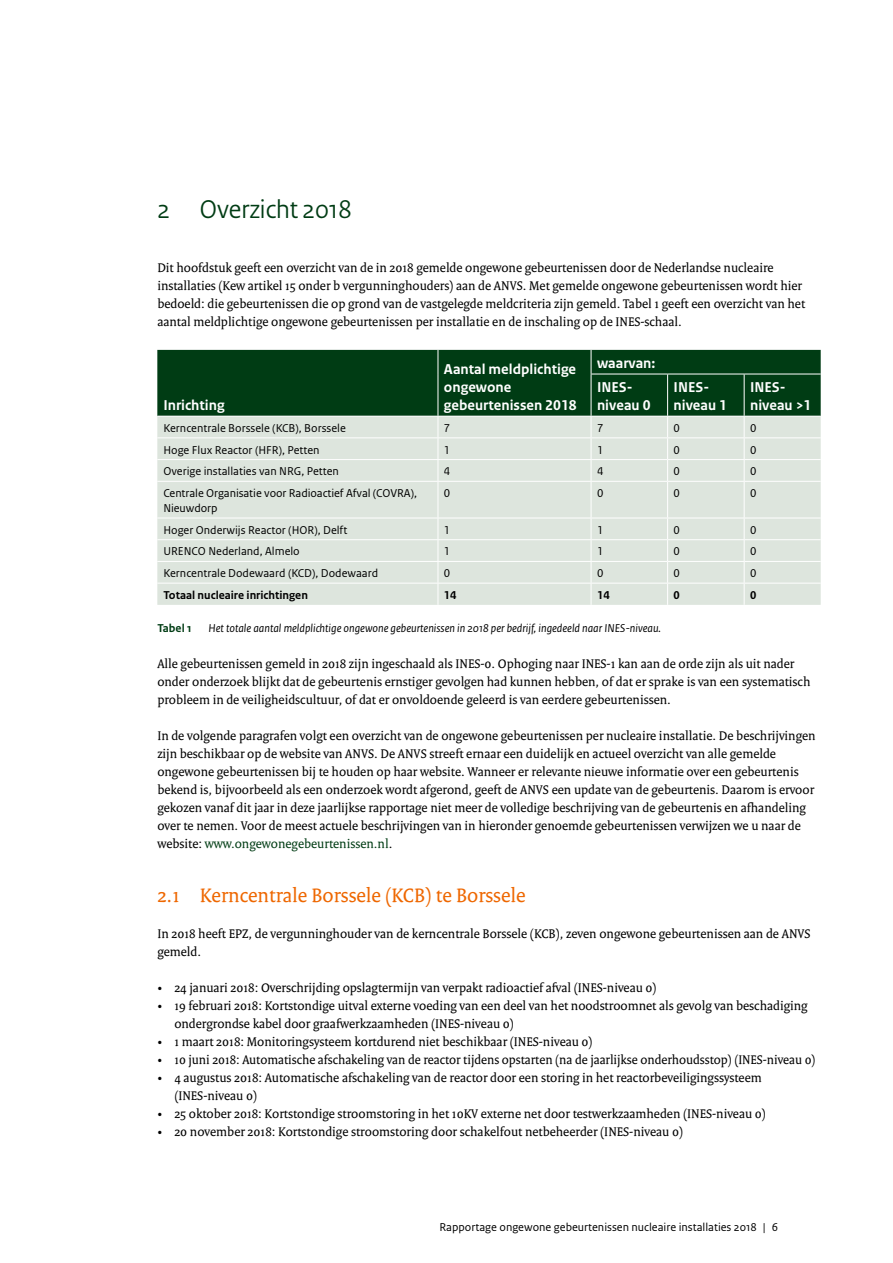
<style>
.page{position:relative;width:893px;height:1263px;background:#fff}
.page>*{position:absolute;margin:0;border:0;box-sizing:border-box;transform-origin:0 0}
._04_RO_Paragraafkop{font:27px "Rijksoverheid Sans Heading";color:#003c14}
._05_RO_Alineakop_Ser{font:21px "Rijksoverheid Serif";color:#ee6700}
._30_RO_Tabel_Kop{font:700 15px/18px "Rijksoverheid Sans Text";color:#fff}
._10_RO_Broodtekst_Se{font:13.5px/18px "Rijksoverheid Serif";color:#000}
._32_RO_Tabel_Broodte{font:12px/15px "Rijksoverheid Sans Text";color:#000}
._13_RO_Fotobijschrif{font:italic 12px "Rijksoverheid Sans Text";color:#000}
._32_RO_Tabel_Broodte-2{font:700 12px "Rijksoverheid Sans Text";color:#000}
._13_RO_Fotobijschrif-2{font:700 12px "Rijksoverheid Sans Text";color:#003c14}
.s1{color:#003c14}
</style>
<div class="page">
<div style="left:157px;top:482px;width:664px;height:123px;background:#dde5dd"></div>
<svg style="left:157px;top:350px;width:664px;height:131px;background:#70927a"></svg>
<hr style="left:438px;top:482px;width:1px;height:36px;background:#fff">
<hr style="left:591px;top:482px;width:1px;height:36px;background:#fff">
<hr style="left:667px;top:482px;width:1px;height:36px;background:#fff">
<hr style="left:744px;top:482px;width:1px;height:36px;background:#fff">
<hr style="left:157px;top:518px;width:281px;height:1px;background:#fff">
<hr style="left:438px;top:518px;width:153px;height:1px;background:#fff">
<hr style="left:591px;top:518px;width:77px;height:1px;background:#fff">
<hr style="left:668px;top:518px;width:76px;height:1px;background:#fff">
<hr style="left:744px;top:518px;width:77px;height:1px;background:#fff">
<hr style="left:157px;top:539px;width:281px;height:1px;background:#fff">
<hr style="left:438px;top:539px;width:153px;height:1px;background:#fff">
<hr style="left:591px;top:539px;width:77px;height:1px;background:#fff">
<hr style="left:668px;top:539px;width:76px;height:1px;background:#fff">
<hr style="left:744px;top:539px;width:77px;height:1px;background:#fff">
<hr style="left:157px;top:561px;width:281px;height:1px;background:#fff">
<hr style="left:438px;top:561px;width:153px;height:1px;background:#fff">
<hr style="left:591px;top:561px;width:77px;height:1px;background:#fff">
<hr style="left:668px;top:561px;width:76px;height:1px;background:#fff">
<hr style="left:744px;top:561px;width:77px;height:1px;background:#fff">
<hr style="left:157px;top:583px;width:281px;height:1px;background:#fff">
<hr style="left:438px;top:583px;width:153px;height:1px;background:#fff">
<svg style="left:438px;top:518px;width:1px;height:87px"></svg>
<hr style="left:591px;top:583px;width:77px;height:1px;background:#fff">
<svg style="left:591px;top:518px;width:1px;height:87px"></svg>
<hr style="left:668px;top:583px;width:76px;height:1px;background:#fff">
<svg style="left:667px;top:519px;width:1px;height:86px"></svg>
<hr style="left:744px;top:583px;width:77px;height:1px;background:#fff">
<svg style="left:744px;top:518px;width:1px;height:87px"></svg>
<p class="_04_RO_Paragraafkop" style="left:157px;top:193px;width:196px">2 Overzicht 2018</p>
<p class="_10_RO_Broodtekst_Se" style="left:157px;top:258px;width:649px">Dit hoofdstuk geeft een overzicht van de in 2018 gemelde ongewone gebeurtenissen door de Nederlandse nucleaire installaties (Kew artikel 15 onder b vergunninghouders) aan de ANVS. Met gemelde ongewone gebeurtenissen wordt hier bedoeld: die gebeurtenissen die op grond van de vastgelegde meldcriteria zijn gemeld. Tabel 1 geeft een overzicht van het aantal meldplichtige ongewone gebeurtenissen per installatie en de inschaling op de INES-schaal.</p>
<p class="_30_RO_Tabel_Kop" style="left:444px;top:361px;width:134px">Aantal meldplichtige ongewone gebeurtenissen 2018</p>
<p class="_30_RO_Tabel_Kop" style="left:597px;top:354px;width:60px">waarvan:</p>
<p class="_30_RO_Tabel_Kop" style="left:597px;top:379px;width:55px">INES&shy;niveau 0</p>
<p class="_30_RO_Tabel_Kop" style="left:674px;top:379px;width:55px">INES&shy;niveau 1</p>
<p class="_30_RO_Tabel_Kop" style="left:750px;top:379px;width:63px">INES&shy;niveau &gt;1</p>
<p class="_30_RO_Tabel_Kop" style="left:163px;top:397px;width:63px">Inrichting</p>
<p class="_32_RO_Tabel_Broodte" style="left:163px;top:421px;width:184px">Kerncentrale Borssele (KCB), Borssele</p>
<p class="_32_RO_Tabel_Broodte" style="left:444px;top:421px;width:8px">7</p>
<p class="_32_RO_Tabel_Broodte" style="left:597px;top:421px;width:8px">7</p>
<p class="_32_RO_Tabel_Broodte" style="left:674px;top:421px;width:8px">0</p>
<p class="_32_RO_Tabel_Broodte" style="left:750px;top:421px;width:8px">0</p>
<p class="_32_RO_Tabel_Broodte" style="left:163px;top:442px;width:158px">Hoge Flux Reactor (HFR), Petten</p>
<p class="_32_RO_Tabel_Broodte" style="left:444px;top:442px;width:8px">1</p>
<p class="_32_RO_Tabel_Broodte" style="left:597px;top:442px;width:8px">1</p>
<p class="_32_RO_Tabel_Broodte" style="left:674px;top:442px;width:8px">0</p>
<p class="_32_RO_Tabel_Broodte" style="left:750px;top:442px;width:8px">0</p>
<p class="_32_RO_Tabel_Broodte" style="left:163px;top:464px;width:177px">Overige installaties van NRG, Petten</p>
<p class="_32_RO_Tabel_Broodte" style="left:444px;top:464px;width:8px">4</p>
<p class="_32_RO_Tabel_Broodte" style="left:597px;top:464px;width:8px">4</p>
<p class="_32_RO_Tabel_Broodte" style="left:674px;top:464px;width:8px">0</p>
<p class="_32_RO_Tabel_Broodte" style="left:750px;top:464px;width:8px">0</p>
<p class="_32_RO_Tabel_Broodte" style="left:163px;top:486px;width:255px">Centrale Organisatie voor Radioactief Afval (COVRA),<br>Nieuwdorp</p>
<p class="_32_RO_Tabel_Broodte" style="left:444px;top:486px;width:8px">0</p>
<p class="_32_RO_Tabel_Broodte" style="left:597px;top:486px;width:8px">0</p>
<p class="_32_RO_Tabel_Broodte" style="left:674px;top:486px;width:8px">0</p>
<p class="_32_RO_Tabel_Broodte" style="left:750px;top:486px;width:8px">0</p>
<p class="_32_RO_Tabel_Broodte" style="left:163px;top:522px;width:186px">Hoger Onderwijs Reactor (HOR), Delft</p>
<p class="_32_RO_Tabel_Broodte" style="left:444px;top:522px;width:8px">1</p>
<p class="_32_RO_Tabel_Broodte" style="left:597px;top:522px;width:8px">1</p>
<p class="_32_RO_Tabel_Broodte" style="left:674px;top:522px;width:8px">0</p>
<p class="_32_RO_Tabel_Broodte" style="left:750px;top:522px;width:8px">0</p>
<p class="_32_RO_Tabel_Broodte" style="left:163px;top:544px;width:138px">URENCO Nederland, Almelo</p>
<p class="_32_RO_Tabel_Broodte" style="left:444px;top:544px;width:8px">1</p>
<p class="_32_RO_Tabel_Broodte" style="left:597px;top:544px;width:8px">1</p>
<p class="_32_RO_Tabel_Broodte" style="left:674px;top:544px;width:8px">0</p>
<p class="_32_RO_Tabel_Broodte" style="left:750px;top:544px;width:8px">0</p>
<p class="_32_RO_Tabel_Broodte" style="left:163px;top:566px;width:216px">Kerncentrale Dodewaard (KCD), Dodewaard</p>
<p class="_32_RO_Tabel_Broodte" style="left:444px;top:566px;width:8px">0</p>
<p class="_32_RO_Tabel_Broodte" style="left:597px;top:566px;width:8px">0</p>
<p class="_32_RO_Tabel_Broodte" style="left:674px;top:566px;width:8px">0</p>
<p class="_32_RO_Tabel_Broodte" style="left:750px;top:566px;width:8px">0</p>
<p class="_32_RO_Tabel_Broodte-2" style="left:163px;top:588px;width:146px">Totaal nucleaire inrichtingen</p>
<p class="_32_RO_Tabel_Broodte-2" style="left:444px;top:588px;width:14px">14</p>
<p class="_32_RO_Tabel_Broodte-2" style="left:597px;top:588px;width:14px">14</p>
<p class="_32_RO_Tabel_Broodte-2" style="left:674px;top:588px;width:8px">0</p>
<p class="_32_RO_Tabel_Broodte-2" style="left:750px;top:588px;width:8px">0</p>
<p class="_13_RO_Fotobijschrif-2" style="left:157px;top:621px;width:36px">Tabel 1</p>
<p class="_13_RO_Fotobijschrif" style="left:208px;top:621px;width:454px">Het totale aantal meldplichtige ongewone gebeurtenissen in 2018 per bedrijf, ingedeeld naar INES-niveau.</p>
<p class="_10_RO_Broodtekst_Se" style="left:157px;top:654px;width:655px">Alle gebeurtenissen gemeld in 2018 zijn ingeschaald als INES-0. Ophoging naar INES-1 kan aan de orde zijn als uit nader onder onderzoek blijkt dat de gebeurtenis ernstiger gevolgen had kunnen hebben, of dat er sprake is van een systematisch probleem in de veiligheidscultuur, of dat er onvoldoende geleerd is van eerdere gebeurtenissen.</p>
<p class="_10_RO_Broodtekst_Se" style="left:157px;top:726px;width:660px">In de volgende paragrafen volgt een overzicht van de ongewone gebeurtenissen per nucleaire installatie. De beschrijvingen zijn beschikbaar op de website van ANVS. De ANVS streeft ernaar een duidelijk en actueel overzicht van alle gemelde ongewone gebeurtenissen bij te houden op haar website. Wanneer er relevante nieuwe informatie over een gebeurtenis bekend is, bijvoorbeeld als een onderzoek wordt afgerond, geeft de ANVS een update van de gebeurtenis. Daarom is ervoor gekozen vanaf dit jaar in deze jaarlijkse rapportage niet meer de volledige beschrijving van de gebeurtenis en afhandeling over te nemen. Voor de meest actuele beschrijvingen van in hieronder genoemde gebeurtenissen verwijzen we u naar de website: <span class="s1">www.ongewonegebeurtenissen.nl</span>.</p>
<p class="_05_RO_Alineakop_Ser" style="left:157px;top:883px;width:370px">2.1 Kerncentrale Borssele (KCB) te Borssele</p>
<p class="_10_RO_Broodtekst_Se" style="left:157px;top:924px;width:655px">In 2018 heeft EPZ, de vergunninghouder van de kerncentrale Borssele (KCB), zeven ongewone gebeurtenissen aan de ANVS gemeld.</p>
<p class="_10_RO_Broodtekst_Se" style="left:157px;top:978px;width:501px">• 24 januari 2018: Overschrijding opslagtermijn van verpakt radioactief afval (INES-niveau 0)</p>
<p class="_10_RO_Broodtekst_Se" style="left:174px;top:996px;width:635px;text-indent:-17px">• 19 februari 2018: Kortstondige uitval externe voeding van een deel van het noodstroomnet als gevolg van beschadiging ondergrondse kabel door graafwerkzaamheden (INES-niveau 0)</p>
<p class="_10_RO_Broodtekst_Se" style="left:157px;top:1032px;width:437px">• 1 maart 2018: Monitoringsysteem kortdurend niet beschikbaar (INES-niveau 0)</p>
<p class="_10_RO_Broodtekst_Se" style="left:157px;top:1050px;width:660px">• 10 juni 2018: Automatische afschakeling van de reactor tijdens opstarten (na de jaarlijkse onderhoudsstop) (INES-niveau 0)</p>
<p class="_10_RO_Broodtekst_Se" style="left:174px;top:1068px;width:589px;text-indent:-17px">• 4 augustus 2018: Automatische afschakeling van de reactor door een storing in het reactorbeveiligingssysteem (INES-niveau 0)</p>
<p class="_10_RO_Broodtekst_Se" style="left:157px;top:1104px;width:610px">• 25 oktober 2018: Kortstondige stroomstoring in het 10KV externe net door testwerkzaamheden (INES-niveau 0)</p>
<p class="_10_RO_Broodtekst_Se" style="left:157px;top:1122px;width:527px">• 20 november 2018: Kortstondige stroomstoring door schakelfout netbeheerder (INES-niveau 0)</p>
<p class="_32_RO_Tabel_Broodte" style="left:440px;top:1220px;width:340px">Rapportage ongewone gebeurtenissen nucleaire installaties 2018 | 6</p>
</div>
